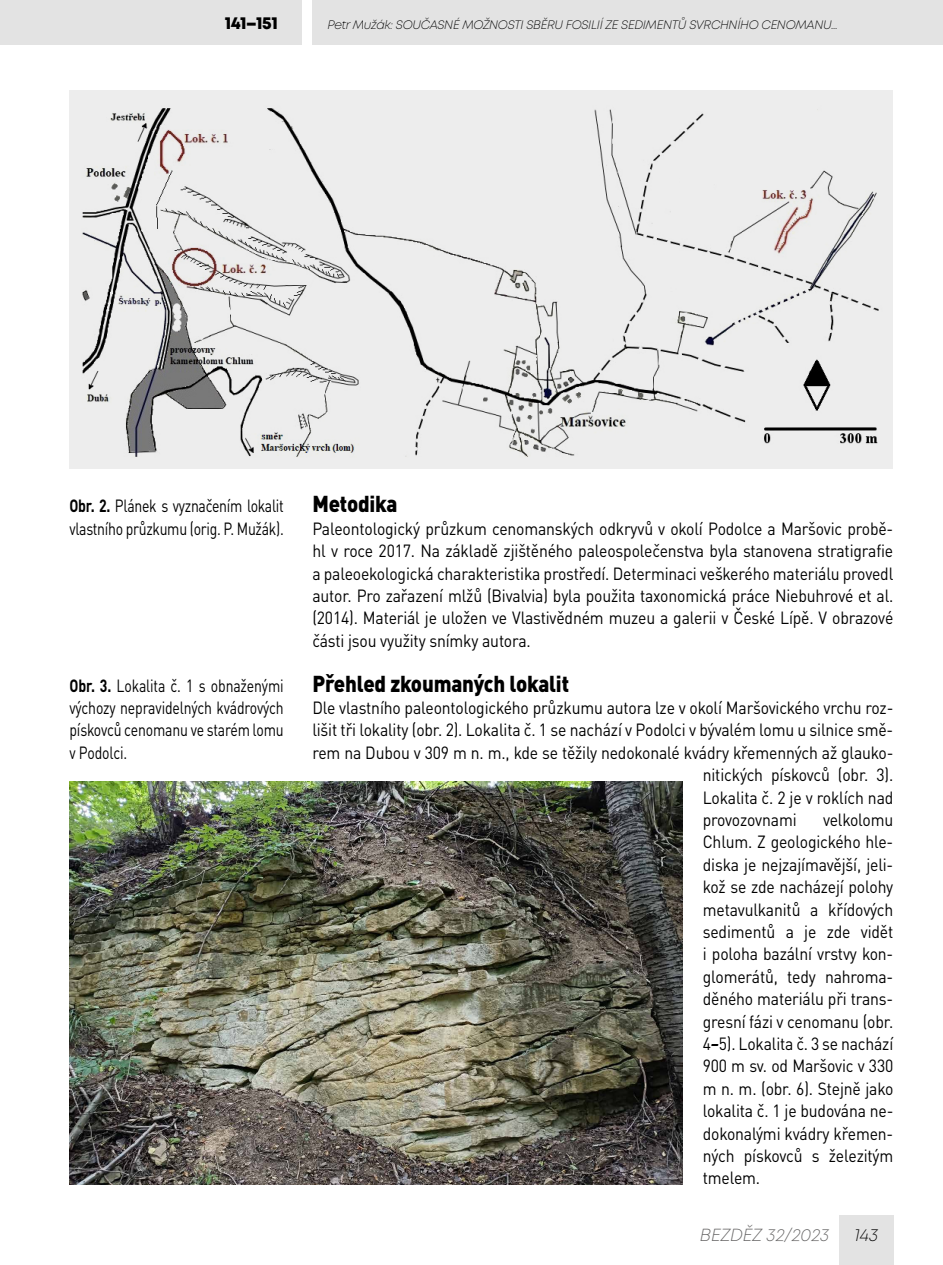
<style>
.page{position:relative;width:943px;height:1265px;background:#fff}
.page>*{position:absolute;margin:0;border:0;box-sizing:border-box;transform-origin:0 0}
.t1{font:900 22.75px "DIN Pro";letter-spacing:-.01em;color:#000;scale:.9 1}
.t2{font:17.5px/22.4px "DIN Pro";letter-spacing:-.01em;color:#000;text-align:justify;scale:.9 1}
.t3{font:17.5px/22.4px "DIN Pro";letter-spacing:-.01em;color:#000;scale:.8 1}
.t4{font:italic 300 17.5px "Mont";color:#646363}
.t5{font:800 17.5px "Mont";letter-spacing:-.02em;color:#000}
.t6{font:italic 300 17.5px "Mont";color:#000}
.t7{font:italic 300 12.25px "Mont";letter-spacing:-.02em;color:#000}
.s1{font-weight:700}
.s2{font-weight:700;font-style:italic}
</style>
<div class="page">
<div style="left:0;top:0;width:301px;height:45px;background:#e3e3e3"></div>
<div style="left:312px;top:0;width:631px;height:45px;background:#e3e3e3"></div>
<div style="left:839px;top:1216px;width:54px;height:49px;background:#e3e3e3"></div>
<img style="left:69px;top:93px;width:824px;height:376px">
<img style="left:69px;top:781px;width:614px;height:403px">
<p class="t5" style="left:225px;top:12px;width:55px">141–151</p>
<p class="t7" style="left:327px;top:17px;width:512px">Petr Mužák: SOUČASNÉ MOŽNOSTI SBĚRU FOSILIÍ ZE SEDIMENTŮ SVRCHNÍHO CENOMANU...</p>
<p class="t3" style="left:69px;top:493px;width:269px"><span class="s1">Obr. 2.</span> Plánek s vyznačením lokalit vlastního průzkumu (orig. P. Mužák).</p>
<p class="t3" style="left:69px;top:672px;width:269px;text-align:justify"><span class="s1">Obr. 3.</span> Lokalita č. 1 s obnaženými výchozy nepravidelných kvádrových pískovců cenomanu ve starém lomu v Podolci.</p>
<h1 class="t1" style="left:312px;top:485px;width:96px">Metodika</h1>
<p class="t2" style="left:312px;top:515px;width:647px">Paleontologický průzkum cenomanských odkryvů v okolí Podolce a Maršovic probě&shy;hl v roce 2017. Na základě zjištěného paleospolečenstva byla stanovena stratigrafie a paleoekologická charakteristika prostředí. Determinaci veškerého materiálu provedl autor. Pro zařazení mlžů (Bivalvia) byla použita taxonomická práce Niebuhrové et al. (2014). Materiál je uložen ve Vlastivědném muzeu a galerii v České Lípě. V obrazové části jsou využity snímky autora.</p>
<h1 class="t1" style="left:312px;top:664px;width:287px">Přehled zkoumaných lokalit</h1>
<p class="t2" style="left:312px;top:695px;width:647px">Dle vlastního paleontologického průzkumu autora lze v okolí Maršovického vrchu roz-</p>
<p class="t2" style="left:312px;top:717px;width:647px">lišit tři lokality (obr. 2). Lokalita č. 1 se nachází v Podolci v bývalém lomu u silnice smě-</p>
<p class="t2" style="left:312px;top:739px;width:647px">rem na Dubou v 309 m n. m., kde se těžily nedokonalé kvádry křemenných až glauko-</p>
<p class="t2" style="left:702px;top:762px;width:213px">nitických pískovců (obr. 3).</p>
<p class="t2" style="left:702px;top:784px;width:213px">Lokalita č. 2 je v roklích nad</p>
<p class="t2" style="left:702px;top:807px;width:106px">provozovnami</p>
<p class="t2" style="left:702px;top:807px;width:213px;text-indent:120px">velkolomu Chlum. Z geologického hle&shy;diska je nejzajímavější, jeli&shy;kož se zde nacházejí polohy metavulkanitů a křídových sedimentů a je zde vidět i poloha bazální vrstvy kon&shy;glomerátů, tedy nahroma&shy;děného materiálu při trans&shy;gresní fázi v cenomanu (obr.<br>4<span class="s2">–</span>5). Lokalita č. 3 se nachází 900 m sv. od Maršovic v 330 m n. m. (obr. 6). Stejně jako lokalita č. 1 je budována ne&shy;dokonalými kvádry křemen&shy;ných pískovců s železitým tmelem.</p>
<p class="t4" style="left:699px;top:1224px;width:131px">BEZDĚZ 32/2023</p>
<p class="t6" style="left:854px;top:1224px;width:25px">143</p>
</div>
